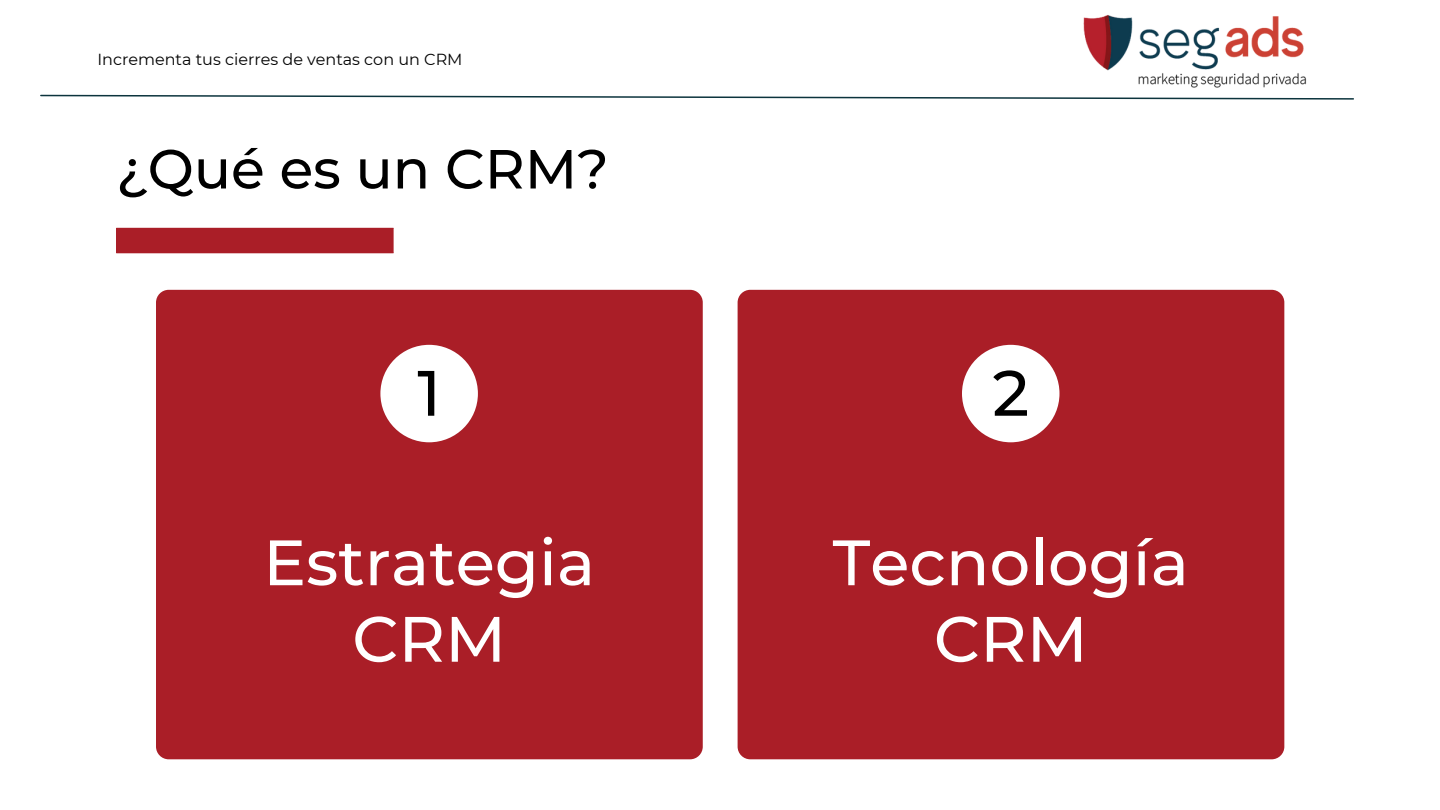
<style>
.page{position:relative;width:1440px;height:810px;background:#fff}
.page>*{position:absolute;margin:0;border:0;box-sizing:border-box;transform-origin:0 0}
.t1{font:500 64px/76.5px "Montserrat";color:#fff;text-align:center}
.t2{font:500 64px "Montserrat";color:#000}
.t3{font:500 55px "Montserrat";color:#000}
.t4{font:16px "Montserrat";color:#000}
</style>
<div class="page">
<div style="left:156px;top:290px;width:547px;height:469px;background:#aa1e27;border-radius:13px"></div>
<div style="left:738px;top:290px;width:546px;height:469px;background:#aa1e27;border-radius:13px"></div>
<div style="left:380px;top:345px;width:98px;height:97px;background:#fff;border-radius:50%"></div>
<div style="left:962px;top:345px;width:98px;height:97px;background:#fff;border-radius:50%"></div>
<img style="left:1083px;top:15px;width:224px;height:73px">
<div style="left:116px;top:228px;width:278px;height:25px;background:#aa1e27"></div>
<svg style="left:40px;top:94px;width:1314px;height:6px"></svg>
<p class="t4" style="left:97px;top:49px;width:367px">Incrementa tus cierres de ventas con un CRM</p>
<h2 class="t3" style="left:116px;top:135px;width:494px">¿Qué es un CRM?</h2>
<h1 class="t2" style="left:417px;top:354px;width:25px">1</h1>
<h1 class="t2" style="left:992px;top:354px;width:38px">2</h1>
<h1 class="t1" style="left:263px;top:524px;width:333px">Estrategia<br>CRM</h1>
<h1 class="t1" style="left:833px;top:524px;width:358px">Tecnología<br>CRM</h1>
</div>
